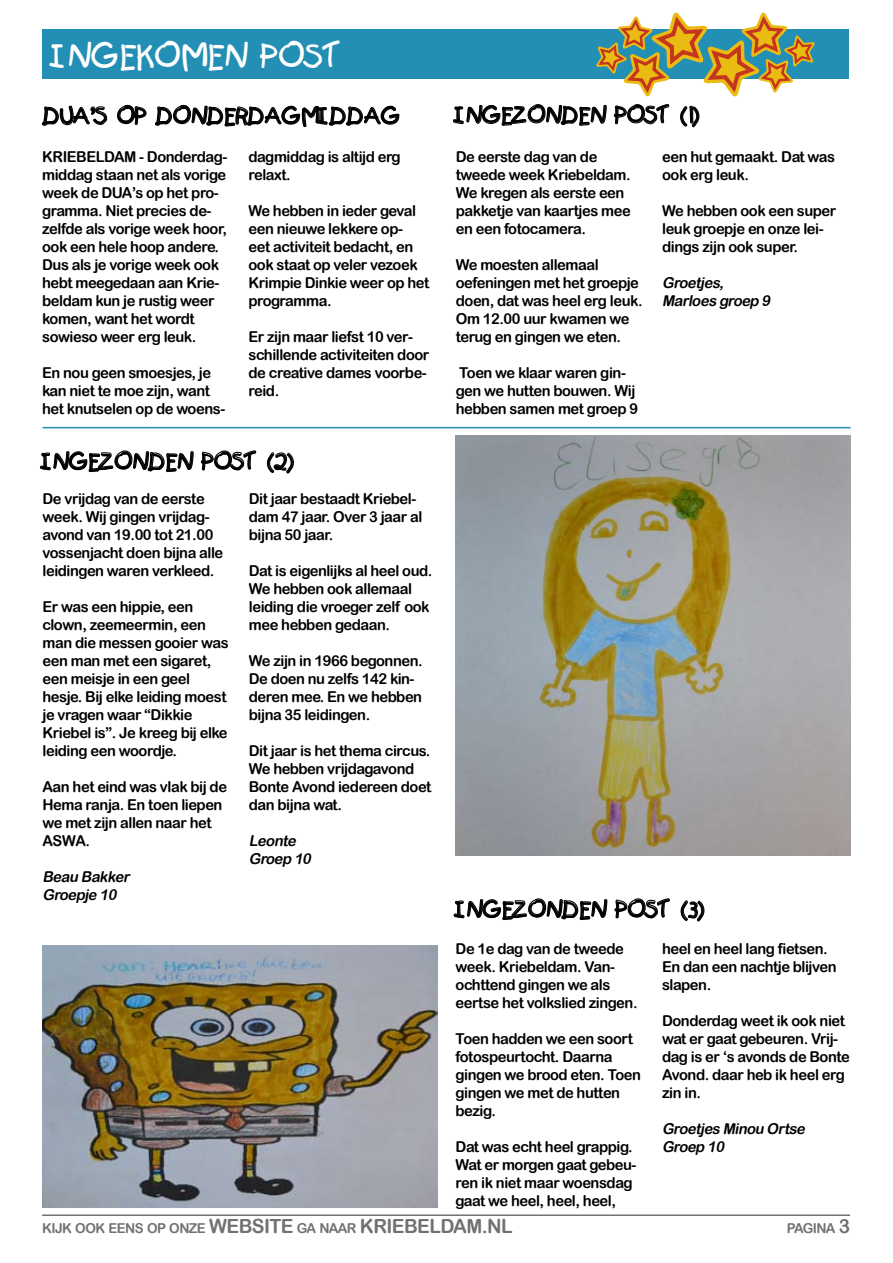
<style>
.page{position:relative;width:893px;height:1263px;background:#fff}
.page>*{position:absolute;margin:0;border:0;box-sizing:border-box;transform-origin:0 0}
.t1{font:33px "Kids Plain";letter-spacing:-.05em;color:#fff}
.t2{font:22.5px "Kids Plain";letter-spacing:-.05em;color:#000}
.t3{font:19.5px "Arial Rounded MT Bold";color:#707173}
.t4{font:15px/18px "Arial Rounded MT Bold";letter-spacing:-.03em;color:#000}
.t5{font:italic 15px/18px "Arial Rounded MT Bold";color:#000}
.t6{font:13.65px "Arial Rounded MT Bold";letter-spacing:-.045em;color:#707173}
.s1{font-size:19.5px}
</style>
<div class="page">
<hr style="left:42px;top:1214px;width:808px;height:2px;background:#707173">
<div style="left:42px;top:29px;width:806px;height:50px;background:#248fb4"></div>
<img style="left:43px;top:946px;width:395px;height:261px">
<svg style="left:453px;top:12px;width:362px;height:116px"></svg>
<svg style="left:40px;top:450px;width:154px;height:23px"></svg>
<svg style="left:200px;top:450px;width:57px;height:21px"></svg>
<svg style="left:267px;top:452px;width:27px;height:22px"></svg>
<svg style="left:453px;top:898px;width:155px;height:23px"></svg>
<svg style="left:614px;top:898px;width:56px;height:21px"></svg>
<svg style="left:680px;top:900px;width:25px;height:22px"></svg>
<hr style="left:43px;top:427px;width:807px;height:1px;background:#248fb4">
<img style="left:456px;top:435px;width:394px;height:420px">
<svg style="left:42px;top:105px;width:66px;height:21px"></svg>
<svg style="left:117px;top:104px;width:30px;height:21px"></svg>
<svg style="left:155px;top:104px;width:245px;height:23px"></svg>
<h1 class="t1" style="left:52px;top:35px;width:293px">INGEKOMEN POST</h1>
<h2 class="t2" style="left:43px;top:102px;width:360px">DUA’S OP DONDERDAGMIDDAG</h2>
<p class="t4" style="left:42px;top:147px;width:187px">KRIEBELDAM - Donderdag&shy;middag staan net als vorige week de DUA’s op het pro&shy;gramma. Niet precies de&shy;zelfde als vorige week hoor, ook een hele hoop andere.<br>Dus als je vorige week ook hebt meegedaan aan Krie&shy;beldam kun je rustig weer komen, want het wordt sowieso weer erg leuk.</p>
<p class="t4" style="left:42px;top:363px;width:185px">En nou geen smoesjes, je kan niet te moe zijn, want het knutselen op de woens-</p>
<p class="t4" style="left:248px;top:147px;width:154px">dagmiddag is altijd erg relaxt.</p>
<p class="t4" style="left:248px;top:201px;width:182px">We hebben in ieder geval een nieuwe lekkere op-<br>eet activiteit bedacht, en ook staat op veler vezoek<br>Krimpie Dinkie weer op het programma.</p>
<p class="t4" style="left:248px;top:327px;width:182px">Er zijn maar liefst 10 ver&shy;schillende activiteiten door de creative dames voorbe&shy;reid.</p>
<h2 class="t2" style="left:43px;top:448px;width:255px">INGEZONDEN POST (2)</h2>
<p class="t4" style="left:43px;top:489px;width:182px">De vrijdag van de eerste week. Wij gingen vrijdag&shy;avond van 19.00 tot 21.00 vossenjacht doen bijna alle leidingen waren verkleed.</p>
<p class="t4" style="left:43px;top:597px;width:188px">Er was een hippie, een clown, zeemeermin, een man die messen gooier was een man met een sigaret, een meisje in een geel hesje. Bij elke leiding moest je vragen waar “Dikkie<br>Kriebel is”. Je kreeg bij elke leiding een woordje.</p>
<p class="t4" style="left:43px;top:777px;width:186px">Aan het eind was vlak bij de<br>Hema ranja. En toen liepen we met zijn allen naar het<br>ASWA.</p>
<p class="t5" style="left:43px;top:867px;width:91px">Beau Bakker<br>Groepje 10</p>
<p class="t4" style="left:249px;top:489px;width:175px">Dit jaar bestaadt Kriebel&shy;dam 47 jaar. Over 3 jaar al bijna 50 jaar.</p>
<p class="t4" style="left:249px;top:561px;width:185px">Dat is eigenlijks al heel oud.<br>We hebben ook allemaal leiding die vroeger zelf ook mee hebben gedaan.</p>
<p class="t4" style="left:249px;top:651px;width:175px">We zijn in 1966 begonnen.<br>De doen nu zelfs 142 kin&shy;deren mee. En we hebben bijna 35 leidingen.</p>
<p class="t4" style="left:249px;top:741px;width:184px">Dit jaar is het thema circus.<br>We hebben vrijdagavond<br>Bonte Avond iedereen doet dan bijna wat.</p>
<p class="t5" style="left:249px;top:831px;width:67px">Leonte<br>Groep 10</p>
<h2 class="t2" style="left:456px;top:101px;width:247px">INGEZONDEN POST (1)</h2>
<p class="t4" style="left:456px;top:147px;width:176px">De eerste dag van de tweede week Kriebeldam.<br>We kregen als eerste een pakketje van kaartjes mee en een fotocamera.</p>
<p class="t4" style="left:456px;top:255px;width:188px">We moesten allemaal oefeningen met het groepje doen, dat was heel erg leuk.<br>Om 12.00 uur kwamen we terug en gingen we eten.</p>
<p class="t4" style="left:456px;top:363px;width:184px">Toen we klaar waren gin&shy;gen we hutten bouwen. Wij hebben samen met groep 9</p>
<p class="t4" style="left:662px;top:147px;width:175px">een hut gemaakt. Dat was ook erg leuk.</p>
<p class="t4" style="left:662px;top:201px;width:176px">We hebben ook een super leuk groepje en onze lei&shy;dings zijn ook super.</p>
<p class="t5" style="left:662px;top:273px;width:113px">Groetjes,<br>Marloes groep 9</p>
<h2 class="t2" style="left:456px;top:895px;width:251px">INGEZONDEN POST (3)</h2>
<p class="t4" style="left:456px;top:939px;width:184px">De 1e dag van de tweede week. Kriebeldam. Van&shy;ochttend gingen we als eertse het volkslied zingen.</p>
<p class="t4" style="left:456px;top:1029px;width:187px">Toen hadden we een soort fotospeurtocht. Daarna gingen we brood eten. Toen gingen we met de hutten bezig.</p>
<p class="t4" style="left:456px;top:1137px;width:182px">Dat was echt heel grappig.<br>Wat er morgen gaat gebeu&shy;ren ik niet maar woensdag gaat we heel, heel, heel,</p>
<p class="t4" style="left:662px;top:939px;width:176px">heel en heel lang fietsen.<br>En dan een nachtje blijven slapen.</p>
<p class="t4" style="left:662px;top:1011px;width:189px">Donderdag weet ik ook niet wat er gaat gebeuren. Vrij&shy;dag is er ‘s avonds de Bonte<br>Avond. daar heb ik heel erg zin in.</p>
<p class="t5" style="left:662px;top:1119px;width:148px">Groetjes Minou Ortse<br>Groep 10</p>
<p class="t6" style="left:42px;top:1220px;width:221px">KIJK OOK EENS OP ONZE <span class="s1">WEBSITE</span></p>
<p class="t6" style="left:297px;top:1220px;width:75px">GA NAAR <span class="s1">KRIE</span></p>
<h3 class="t3" style="left:404px;top:1214px;width:27px">BELDAM</h3>
<h3 class="t3" style="left:482px;top:1214px;width:19px">.NL</h3>
<p class="t6" style="left:787px;top:1220px;width:65px">PAGINA <span class="s1">3</span></p>
</div>
